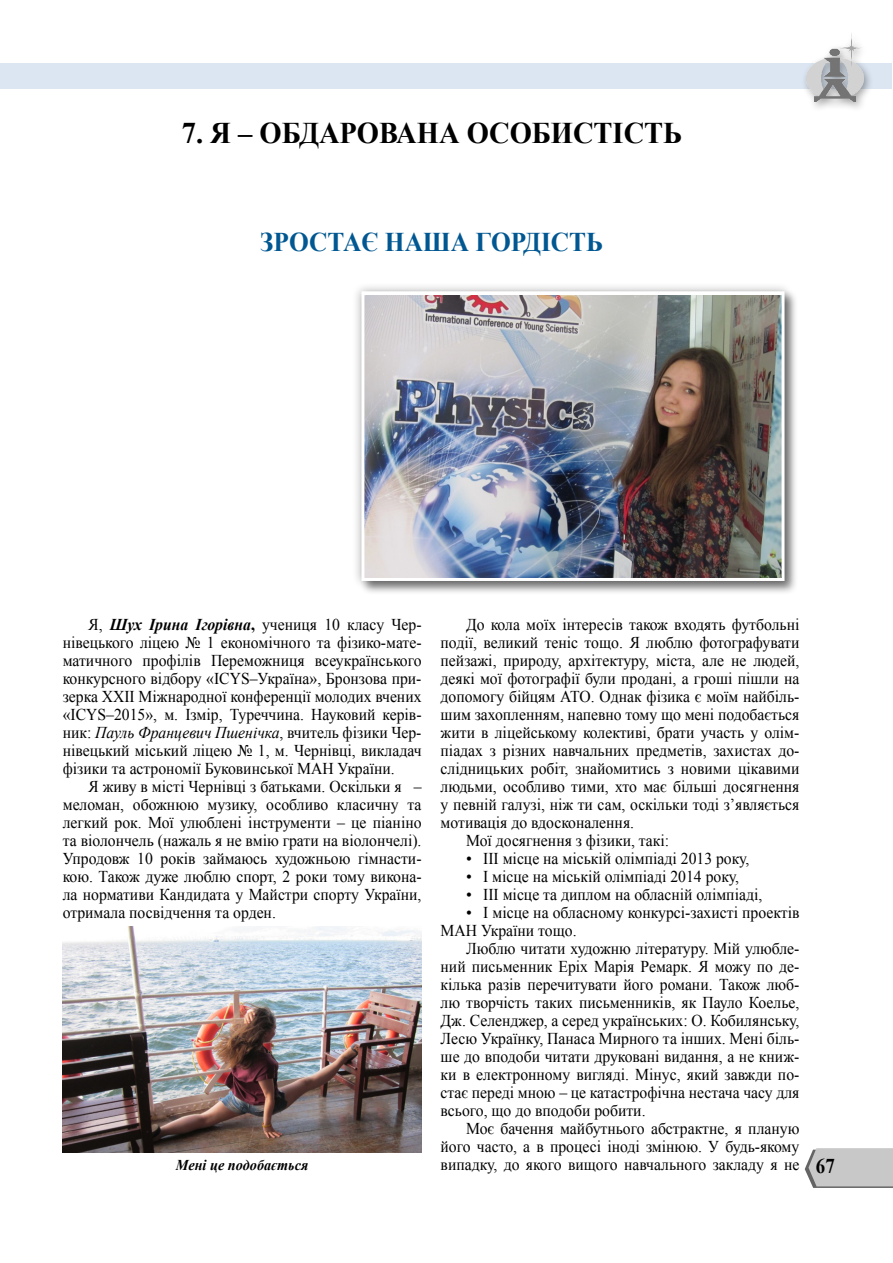
<style>
.page{position:relative;width:893px;height:1263px;background:#fff}
.page>*{position:absolute;margin:0;border:0;box-sizing:border-box;transform-origin:0 0}
.t1{font:700 30px "Times New Roman";color:#000;scale:.95 1}
.t2{font:700 27px "Times New Roman";color:#005791;scale:.94 1}
.t3{font:700 21px "Times New Roman";color:#000;scale:.9 1}
.t4{font:16.5px/18px "Times New Roman";color:#000;text-align:justify;scale:.95 1}
.t5{font:16.5px/18px "Times New Roman";color:#000}
.t6{font:italic 700 15px "Times New Roman";color:#000;scale:.95 1}
.s1{font-weight:700;font-style:italic}
.s2{font-weight:700}
.s3{font-style:italic}
</style>
<div class="page">
<div style="left:0;top:63px;width:891px;height:26px;background:#dce6f2"></div>
<svg style="left:805px;top:1148px;width:88px;height:40px;background:#c3c3c3"></svg>
<div style="left:800px;top:30px;width:73px;height:83px;background:#000;opacity:.37"></div>
<img style="left:807px;top:32px;width:57px;height:69px">
<div style="left:359px;top:289px;width:440px;height:306px;background:#000;opacity:.5"></div>
<div style="left:352px;top:281px;width:442px;height:309px;background:#000;opacity:.3"></div>
<img style="left:365px;top:296px;width:415px;height:281px">
<div style="left:361px;top:291px;width:423px;height:290px;border:3px solid #fff"></div>
<img style="left:63px;top:927px;width:359px;height:225px">
<h1 class="t1" style="left:182px;top:112px;width:528px">7. Я – ОБДАРОВАНА ОСОБИСТІСТЬ</h1>
<h2 class="t2" style="left:260px;top:223px;width:366px">ЗРОСТАЄ НАША ГОРДІСТЬ</h2>
<p class="t4" style="left:63px;top:615px;width:379px;text-indent:26px">Я, <span class="s1">Шух Ірина Ігорівна</span><span class="s2">,</span> учениця 10 класу Чер&shy;нівецького ліцею № 1 економічного та фізико-мате&shy;матичного профілів Переможниця всеукраїнського конкурсного відбору «IСYS–Україна», Бронзова при&shy;зерка ХХІІ Міжнародної конференції молодих вчених «IСYS–2015», м. Ізмір, Туреччина. Науковий керів&shy;ник: <span class="s3">Пауль Францевич Пшенічка</span>, вчитель фізики Чер&shy;нівецький міський ліцею № 1, м. Чернівці, викладач фізики та астрономії Буковинської МАН України.</p>
<p class="t4" style="left:63px;top:777px;width:379px;text-indent:26px">Я живу в місті Чернівці з батьками. Оскільки я – меломан, обожнюю музику, особливо класичну та легкий рок. Мої улюблені інструменти – це піаніно та віолончель (нажаль я не вмію грати на віолончелі).<br>Упродовж 10 років займаюсь художньою гімнасти&shy;кою. Також дуже люблю спорт, 2 роки тому викона&shy;ла нормативи Кандидата у Майстри спорту України, отримала посвідчення та орден.</p>
<p class="t6" style="left:176px;top:1155px;width:141px">Мені це подобається</p>
<p class="t4" style="left:466px;top:615px;width:352px">До кола моїх інтересів також входять футбольні</p>
<p class="t4" style="left:441px;top:633px;width:379px">події, великий теніс тощо. Я люблю фотографувати</p>
<p class="t4" style="left:441px;top:651px;width:379px">пейзажі, природу, архітектуру, міста, але не людей,</p>
<p class="t4" style="left:441px;top:669px;width:379px">деякі мої фотографії були продані, а гроші пішли на</p>
<p class="t4" style="left:441px;top:687px;width:379px">допомогу бійцям АТО. Однак фізика є моїм найбіль-</p>
<p class="t4" style="left:441px;top:705px;width:379px">шим захопленням, напевно тому що мені подобається</p>
<p class="t4" style="left:441px;top:723px;width:379px">жити в ліцейському колективі, брати участь у олім-</p>
<p class="t4" style="left:441px;top:741px;width:379px">піадах з різних навчальних предметів, захистах до-</p>
<p class="t4" style="left:441px;top:759px;width:379px">слідницьких робіт, знайомитись з новими цікавими</p>
<p class="t4" style="left:441px;top:777px;width:379px">людьми, особливо тими, хто має більші досягнення</p>
<p class="t4" style="left:441px;top:795px;width:379px">у певній галузі, ніж ти сам, оскільки тоді з’являється</p>
<p class="t4" style="left:441px;top:813px;width:205px">мотивація до вдосконалення.</p>
<p class="t4" style="left:466px;top:831px;width:215px">Мої досягнення з фізики, такі:</p>
<p class="t5" style="left:466px;top:849px;width:285px">• ІІІ місце на міській олімпіаді 2013 року,</p>
<p class="t5" style="left:466px;top:867px;width:274px">• І місце на міській олімпіаді 2014 року,</p>
<p class="t5" style="left:466px;top:885px;width:298px">• ІІІ місце та диплом на обласній олімпіаді,</p>
<p class="t5" style="left:441px;top:903px;width:360px;text-indent:26px">• І місце на обласному конкурсі-захисті проектів<br>МАН України тощо.</p>
<p class="t4" style="left:441px;top:939px;width:379px;text-indent:26px">Люблю читати художню літературу. Мій улюбле&shy;ний письменник Еріх Марія Ремарк. Я можу по де&shy;кілька разів перечитувати його романи. Також люб&shy;лю творчість таких письменників, як Пауло Коелье, Дж. Селенджер, а серед українських: О. Кобилянську, Лесю Українку, Панаса Мирного та інших. Мені біль&shy;ше до вподоби читати друковані видання, а не книж&shy;ки в електронному вигляді. Мінус, який завжди по&shy;стає переді мною – це катастрофічна нестача часу для всього, що до вподоби робити.</p>
<p class="t4" style="left:441px;top:1119px;width:379px;text-indent:26px">Моє бачення майбутнього абстрактне, я планую його часто, а в процесі іноді змінюю. У будь-якому випадку, до якого вищого навчального закладу я не</p>
<p class="t3" style="left:816px;top:1151px;width:23px">67</p>
</div>
